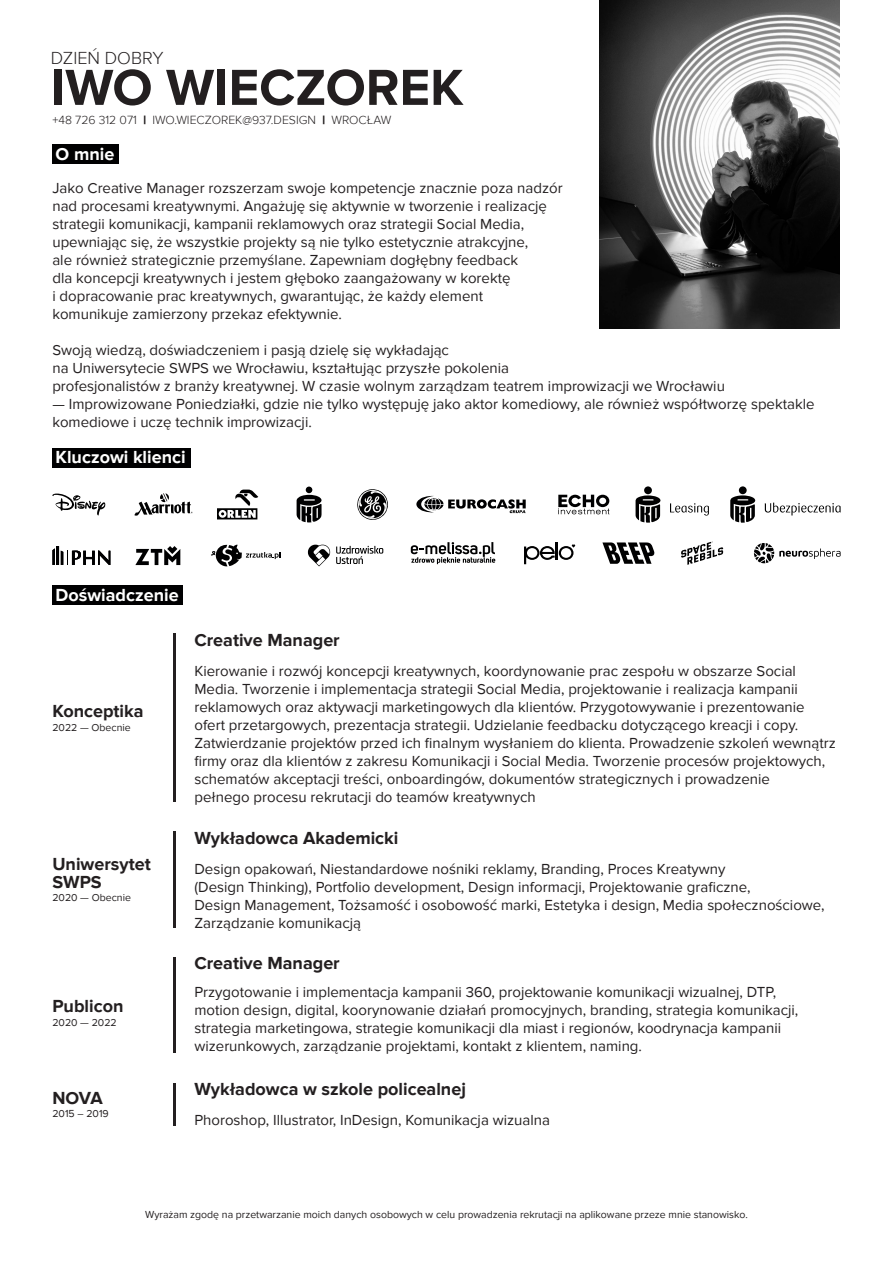
<style>
.page{position:relative;width:893px;height:1263px;background:#fff}
.page>*{position:absolute;margin:0;border:0;box-sizing:border-box;transform-origin:0 0}
.t1{font:700 52.5px "Proxima Nova";color:#231f20}
.t2{font:700 18px/18px "Proxima Nova";color:#231f20}
.t3{font:700 18px "Proxima Nova";color:#fff}
.t4{font:300 18px "Proxima Nova";color:#231f20}
.t5{font:15px/18px "Proxima Nova";color:#231f20}
.t6{font:300 12.3px "Proxima Nova";color:#231f20}
.t7{font:10.5px "Proxima Nova";color:#231f20}
.s1{font-weight:900}
</style>
<div class="page">
<div style="left:52px;top:145px;width:67px;height:19px;background:#000001"></div>
<div style="left:52px;top:448px;width:139px;height:19px;background:#000001"></div>
<div style="left:52px;top:586px;width:131px;height:19px;background:#000001"></div>
<svg style="left:52px;top:493px;width:54px;height:23px"></svg>
<svg style="left:134px;top:493px;width:59px;height:23px"></svg>
<svg style="left:217px;top:490px;width:41px;height:29px"></svg>
<svg style="left:297px;top:487px;width:25px;height:35px"></svg>
<svg style="left:357px;top:489px;width:31px;height:31px"></svg>
<div style="left:644px;top:486px;width:8px;height:8px;background:#000001;border-radius:50%"></div>
<svg style="left:636px;top:495px;width:24px;height:28px"></svg>
<svg style="left:670px;top:503px;width:39px;height:13px"></svg>
<div style="left:739px;top:486px;width:8px;height:8px;background:#000001;border-radius:50%"></div>
<svg style="left:730px;top:495px;width:25px;height:28px"></svg>
<svg style="left:765px;top:503px;width:76px;height:12px"></svg>
<svg style="left:416px;top:496px;width:110px;height:17px"></svg>
<svg style="left:558px;top:495px;width:51px;height:19px"></svg>
<svg style="left:602px;top:542px;width:53px;height:22px"></svg>
<svg style="left:336px;top:546px;width:47px;height:18px"></svg>
<svg style="left:308px;top:545px;width:22px;height:21px"></svg>
<svg style="left:524px;top:542px;width:51px;height:22px"></svg>
<svg style="left:681px;top:541px;width:42px;height:24px"></svg>
<svg style="left:52px;top:546px;width:58px;height:19px"></svg>
<svg style="left:754px;top:543px;width:87px;height:20px"></svg>
<svg style="left:135px;top:546px;width:45px;height:19px"></svg>
<svg style="left:211px;top:545px;width:69px;height:21px"></svg>
<svg style="left:411px;top:542px;width:84px;height:22px"></svg>
<img style="left:599px;top:0;width:240px;height:329px">
<hr style="left:173px;top:633px;width:2px;height:169px;background:#231f20">
<hr style="left:173px;top:831px;width:2px;height:97px;background:#231f20">
<hr style="left:173px;top:956px;width:2px;height:96px;background:#231f20">
<hr style="left:173px;top:1083px;width:2px;height:42px;background:#231f20">
<p class="t4" style="left:51px;top:48px;width:114px">DZIEŃ DOBRY</p>
<h1 class="t1" style="left:51px;top:57px;width:414px">IWO WIECZOREK</h1>
<p class="t6" style="left:52px;top:113px;width:340px">+48 726 312 071 <span class="s1">|</span> IWO.WIECZOREK@937.DESIGN <span class="s1">|</span> WROCŁAW</p>
<p class="t3" style="left:56px;top:143px;width:60px">O mnie</p>
<p class="t5" style="left:52px;top:179px;width:512px">Jako Creative Manager rozszerzam swoje kompetencje znacznie poza nadzór nad procesami kreatywnymi. Angażuję się aktywnie w tworzenie i realizację strategii komunikacji, kampanii reklamowych oraz strategii Social Media, upewniając się, że wszystkie projekty są nie tylko estetycznie atrakcyjne,<br>ale również strategicznie przemyślane. Zapewniam dogłębny feedback<br>dla koncepcji kreatywnych i jestem głęboko zaangażowany w korektę<br>i dopracowanie prac kreatywnych, gwarantując, że każdy element komunikuje zamierzony przekaz efektywnie.</p>
<p class="t5" style="left:52px;top:341px;width:674px">Swoją wiedzą, doświadczeniem i pasją dzielę się wykładając<br>na Uniwersytecie SWPS we Wrocławiu, kształtując przyszłe pokolenia<br>profesjonalistów z branży kreatywnej. W czasie wolnym zarządzam teatrem improwizacji we Wrocławiu</p>
<p class="t5" style="left:52px;top:395px;width:764px">— Improwizowane Poniedziałki, gdzie nie tylko występuję jako aktor komediowy, ale również współtworzę spektakle komediowe i uczę technik improwizacji.</p>
<p class="t3" style="left:56px;top:447px;width:132px">Kluczowi klienci</p>
<p class="t3" style="left:56px;top:584px;width:125px">Doświadczenie</p>
<p class="t2" style="left:52px;top:703px;width:93px">Konceptika</p>
<p class="t7" style="left:52px;top:721px;width:80px">2022 — Obecnie</p>
<p class="t2" style="left:52px;top:855px;width:100px">Uniwersytet<br>SWPS</p>
<p class="t7" style="left:52px;top:892px;width:80px">2020 — Obecnie</p>
<p class="t2" style="left:52px;top:998px;width:73px">Publicon</p>
<p class="t7" style="left:52px;top:1016px;width:66px">2020 — 2022</p>
<p class="t2" style="left:52px;top:1089px;width:52px">NOVA</p>
<p class="t7" style="left:52px;top:1107px;width:58px">2015 – 2019</p>
<p class="t2" style="left:194px;top:631px;width:147px">Creative Manager</p>
<p class="t5" style="left:194px;top:662px;width:643px">Kierowanie i rozwój koncepcji kreatywnych, koordynowanie prac zespołu w obszarze Social Media. Tworzenie i implementacja strategii Social Media, projektowanie i realizacja kampanii reklamowych oraz aktywacji marketingowych dla klientów. Przygotowywanie i prezentowanie ofert przetargowych, prezentacja strategii. Udzielanie feedbacku dotyczącego kreacji i copy.<br>Zatwierdzanie projektów przed ich finalnym wysłaniem do klienta. Prowadzenie szkoleń wewnątrz firmy oraz dla klientów z zakresu Komunikacji i Social Media. Tworzenie procesów projektowych, schematów akceptacji treści, onboardingów, dokumentów strategicznych i prowadzenie<br>pełnego procesu rekrutacji do teamów kreatywnych</p>
<p class="t2" style="left:194px;top:829px;width:205px">Wykładowca Akademicki</p>
<p class="t5" style="left:194px;top:860px;width:632px">Design opakowań, Niestandardowe nośniki reklamy, Branding, Proces Kreatywny<br>(Design Thinking), Portfolio development, Design informacji, Projektowanie graficzne,<br>Design Management, Tożsamość i osobowość marki, Estetyka i design, Media społecznościowe, Zarządzanie komunikacją</p>
<p class="t2" style="left:194px;top:954px;width:147px">Creative Manager</p>
<p class="t5" style="left:194px;top:983px;width:605px">Przygotowanie i implementacja kampanii 360, projektowanie komunikacji wizualnej, DTP, motion design, digital, koorynowanie działań promocyjnych, branding, strategia komunikacji, strategia marketingowa, strategie komunikacji dla miast i regionów, koodrynacja kampanii wizerunkowych, zarządzanie projektami, kontakt z klientem, naming.</p>
<p class="t2" style="left:194px;top:1080px;width:273px">Wykładowca w szkole policealnej</p>
<p class="t5" style="left:194px;top:1111px;width:357px">Phoroshop, Illustrator, InDesign, Komunikacja wizualna</p>
<p class="t7" style="left:145px;top:1209px;width:604px">Wyrażam zgodę na przetwarzanie moich danych osobowych w celu prowadzenia rekrutacji na aplikowane przeze mnie stanowisko.</p>
</div>
